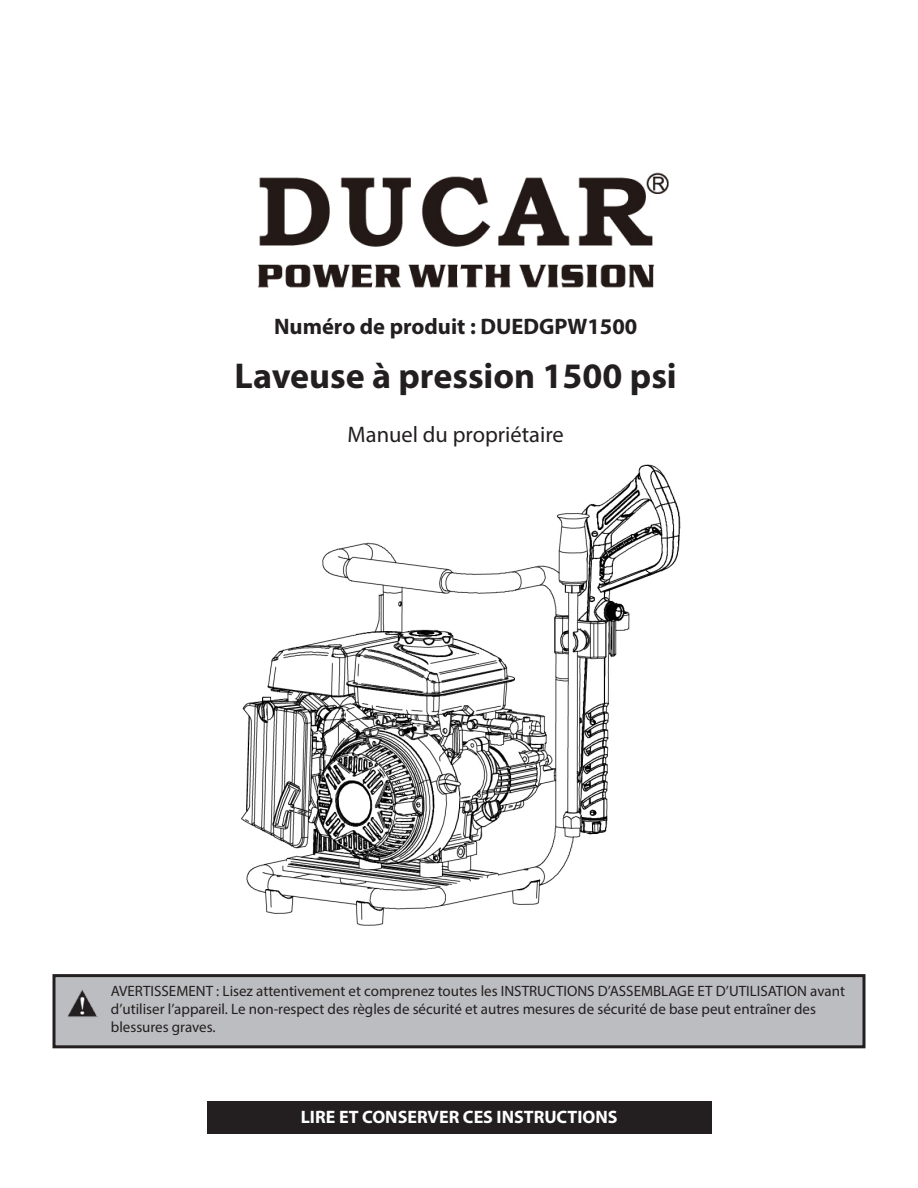
<style>
.page{position:relative;width:918px;height:1188px;background:#fff}
.page>*{position:absolute;margin:0;border:0;box-sizing:border-box;transform-origin:0 0}
.t1{font:700 36px "Myriad Pro";color:#231f20}
.t2{font:700 22.5px "Myriad Pro";color:#231f20}
.t3{font:22.5px "Myriad Pro";color:#231f20}
.t4{font:700 18px "Myriad Pro";color:#fff}
.t5{font:15px/18px "Myriad Pro";color:#231f20}
</style>
<div class="page">
<div style="left:54px;top:976px;width:810px;height:71px;background:#bcbdc0"></div>
<div style="left:52px;top:974px;width:814px;height:74px;border:3px solid #231f20"></div>
<div style="left:207px;top:1101px;width:504px;height:33px;background:#231f20"></div>
<img style="left:258px;top:172px;width:411px;height:116px">
<img style="left:241px;top:464px;width:440px;height:462px">
<img style="left:67px;top:990px;width:30px;height:27px">
<p class="t2" style="left:274px;top:311px;width:365px">Numéro de produit : DUEDGPW1500</p>
<p class="t1" style="left:235px;top:352px;width:444px">Laveuse à pression 1500 psi</p>
<p class="t3" style="left:348px;top:420px;width:218px">Manuel du propriétaire</p>
<p class="t5" style="left:111px;top:982px;width:736px">AVERTISSEMENT : Lisez attentivement et comprenez toutes les INSTRUCTIONS D’ASSEMBLAGE ET D’UTILISATION avant d’utiliser l’appareil. Le non-respect des règles de sécurité et autres mesures de sécurité de base peut entraîner des blessures graves.</p>
<p class="t4" style="left:301px;top:1105px;width:318px">LIRE ET CONSERVER CES INSTRUCTIONS</p>
</div>
